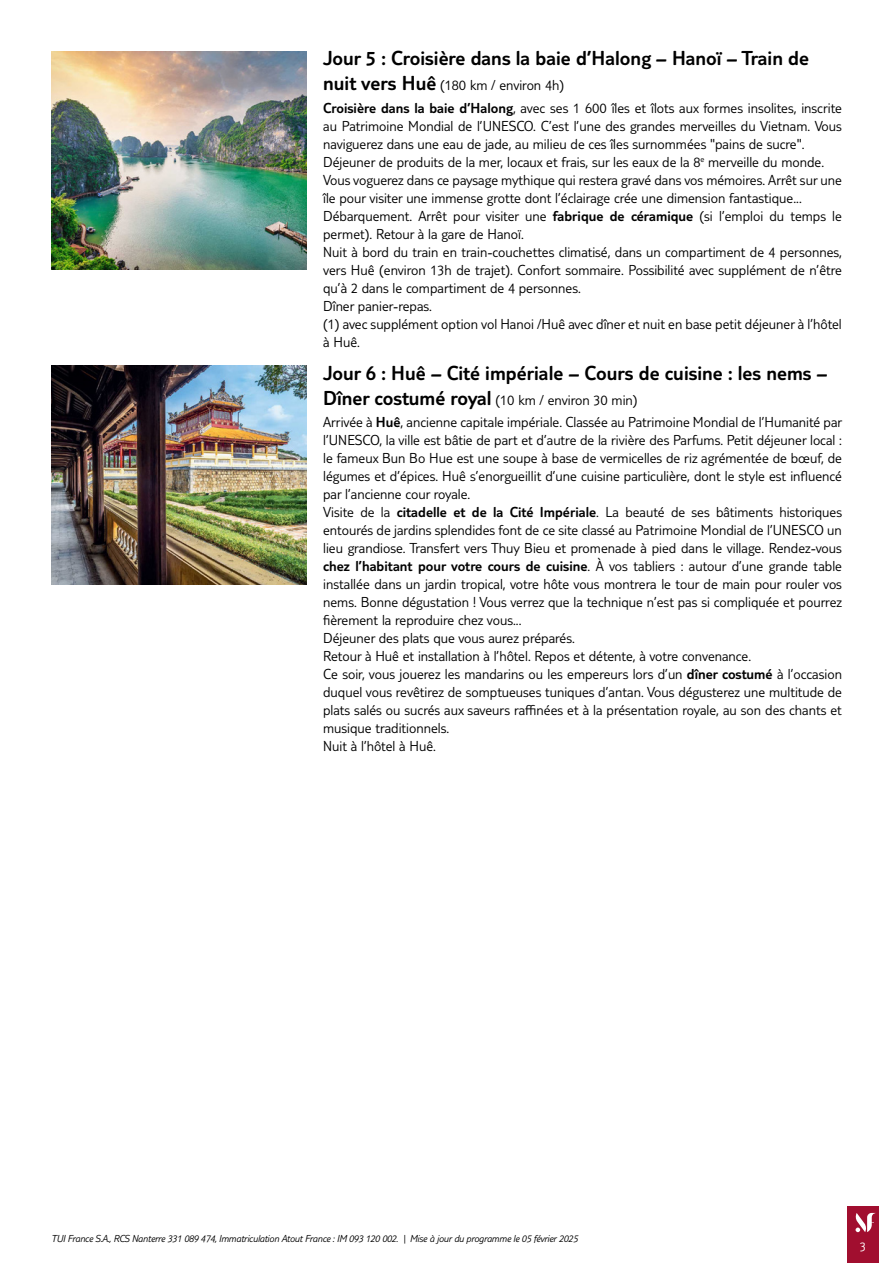
<style>
.page{position:relative;width:893px;height:1263px;background:#fff}
.page>*{position:absolute;margin:0;border:0;box-sizing:border-box;transform-origin:0 0}
.t1{font:300 21px "TUI Type";color:#000}
.t2{font:300 15px/18px "TUI Type";color:#000}
.t3{font:300 13.5px "TUI Type";color:#fff}
.t4{font:italic 300 10.5px "TUI Type";letter-spacing:-.02em;color:#000}
.s1{font-size:21px}
.s2{font-style:inherit}
</style>
<div class="page">
<div style="left:847px;top:1206px;width:32px;height:57px;background:#a10e2f"></div>
<svg style="left:855px;top:1213px;width:21px;height:19px"></svg>
<img style="left:51px;top:51px;width:255px;height:219px">
<img style="left:51px;top:365px;width:255px;height:219px">
<h1 class="t1" style="left:323px;top:46px;width:487px">Jour 5 : Croisière dans la baie d’Halong – Hanoï – Train de</h1>
<p class="t2" style="left:323px;top:74px;width:520px;line-height:22.2px"><span class="s1">nuit vers Huê</span> (180 km / environ 4h)<br><span class="s2">Croisière dans la baie d’Halong</span>, avec ses 1 600 îles et îlots aux formes insolites, inscrite</p>
<p class="t2" style="left:323px;top:116px;width:520px">au Patrimoine Mondial de l’UNESCO. C’est l’une des grandes merveilles du Vietnam. Vous naviguerez dans une eau de jade, au milieu de ces îles surnommées "pains de sucre".<br>Déjeuner de produits de la mer, locaux et frais, sur les eaux de la 8<sup>e</sup> merveille du monde.<br>Vous voguerez dans ce paysage mythique qui restera gravé dans vos mémoires. Arrêt sur une île pour visiter une immense grotte dont l’éclairage crée une dimension fantastique...<br>Débarquement. Arrêt pour visiter une <span class="s2">fabrique de céramique</span> (si l’emploi du temps le permet). Retour à la gare de Hanoï.<br>Nuit à bord du train en train-couchettes climatisé, dans un compartiment de 4 personnes, vers Huê (environ 13h de trajet). Confort sommaire. Possibilité avec supplément de n’être qu’à 2 dans le compartiment de 4 personnes.<br>Dîner panier-repas.<br>(1) avec supplément option vol Hanoi /Huê avec dîner et nuit en base petit déjeuner à l’hôtel à Huê.</p>
<h1 class="t1" style="left:323px;top:361px;width:506px">Jour 6 : Huê – Cité impériale – Cours de cuisine : les nems –</h1>
<p class="t2" style="left:323px;top:388px;width:521px;line-height:22.2px"><span class="s1">Dîner costumé royal</span> (10 km / environ 30 min)<br>Arrivée à <span class="s2">Huê</span>, ancienne capitale impériale. Classée au Patrimoine Mondial de l’Humanité par</p>
<p class="t2" style="left:323px;top:431px;width:520px">l’UNESCO, la ville est bâtie de part et d’autre de la rivière des Parfums. Petit déjeuner local : le fameux Bun Bo Hue est une soupe à base de vermicelles de riz agrémentée de bœuf, de légumes et d’épices. Huê s’enorgueillit d’une cuisine particulière, dont le style est influencé par l’ancienne cour royale.<br>Visite de la <span class="s2">citadelle et de la Cité Impériale</span>. La beauté de ses bâtiments historiques entourés de jardins splendides font de ce site classé au Patrimoine Mondial de l’UNESCO un lieu grandiose. Transfert vers Thuy Bieu et promenade à pied dans le village. Rendez-vous <span class="s2">chez l’habitant pour votre cours de cuisine</span>. À vos tabliers : autour d’une grande table installée dans un jardin tropical, votre hôte vous montrera le tour de main pour rouler vos nems. Bonne dégustation ! Vous verrez que la technique n’est pas si compliquée et pourrez fièrement la reproduire chez vous...<br>Déjeuner des plats que vous aurez préparés.<br>Retour à Huê et installation à l’hôtel. Repos et détente, à votre convenance.<br>Ce soir, vous jouerez les mandarins ou les empereurs lors d’un <span class="s2">dîner costumé</span> à l’occasion duquel vous revêtirez de somptueuses tuniques d’antan. Vous dégusterez une multitude de plats salés ou sucrés aux saveurs raffinées et à la présentation royale, au son des chants et musique traditionnels.<br>Nuit à l’hôtel à Huê.</p>
<p class="t4" style="left:51px;top:1232px;width:528px">TUI France S.A., RCS Nanterre 331 089 474, Immatriculation Atout France : IM 093 120 002. | Mise à jour du programme le 05 février 2025</p>
<p class="t3" style="left:860px;top:1239px;width:8px">3</p>
</div>
